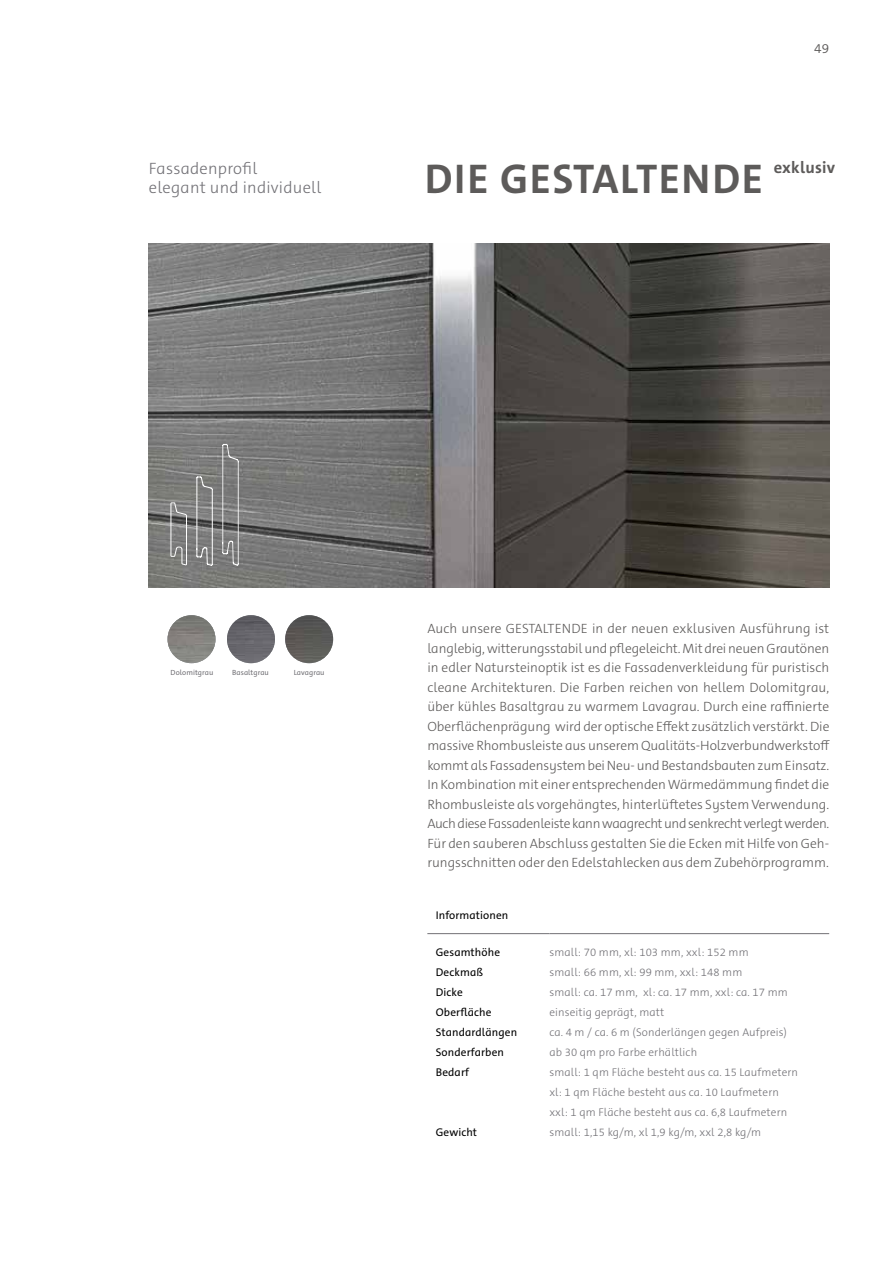
<style>
.page{position:relative;width:893px;height:1263px;background:#fff}
.page>*{position:absolute;margin:0;border:0;box-sizing:border-box;transform-origin:0 0}
.t1{font:700 41.85px "The Sans C5";letter-spacing:.035em;color:#5d5b5a}
.t2{font:300 16.5px/19.5px "The Sans C5";letter-spacing:.015em;color:#727176}
.t3{font:700 16.5px "The Sans C5";letter-spacing:.015em;color:#5d5b5a}
.t4{font:300 13.5px/19.5px "The Sans C5";color:#5d5b5a;text-align:justify}
.t5{font:300 13.5px "The Sans C5";color:#5d5b5a}
.t6{font:300 11.25px/20px "The Sans C5";letter-spacing:.01em;color:#727176}
.t7{font:11.25px "The Sans C5";letter-spacing:.01em;color:#000}
.t8{font:7.5px "The Sans C5";letter-spacing:.01em;color:#727176}
</style>
<div class="page">
<svg style="left:168px;top:615px;width:47px;height:48px"></svg>
<img style="left:168px;top:615px;width:47px;height:48px;border-radius:24px">
<svg style="left:227px;top:615px;width:48px;height:48px"></svg>
<img style="left:227px;top:615px;width:48px;height:48px;border-radius:24px">
<svg style="left:285px;top:615px;width:48px;height:48px"></svg>
<img style="left:285px;top:615px;width:48px;height:48px;border-radius:24px">
<hr style="left:427px;top:933px;width:122px;height:1px;background:#727176">
<hr style="left:549px;top:933px;width:280px;height:1px;background:#727176">
<img style="left:149px;top:243px;width:680px;height:344px">
<svg style="left:222px;top:443px;width:17px;height:123px;background:#8a8a8a"></svg>
<svg style="left:196px;top:476px;width:17px;height:90px;background:#8d8d8d"></svg>
<svg style="left:171px;top:502px;width:19px;height:64px"></svg>
<p class="t5" style="left:814px;top:39px;width:16px">49</p>
<p class="t2" style="left:149px;top:159px;width:174px">Fassadenprofil<br>elegant und individuell</p>
<h1 class="t1" style="left:425px;top:151px;width:340px">DIE GESTALTENDE</h1>
<p class="t3" style="left:774px;top:157px;width:63px">exklusiv</p>
<p class="t8" style="left:171px;top:668px;width:44px">Dolomitgrau</p>
<p class="t8" style="left:232px;top:668px;width:38px">Basaltgrau</p>
<p class="t8" style="left:294px;top:668px;width:32px">Lavagrau</p>
<p class="t4" style="left:427px;top:619px;width:404px">Auch unsere GESTALTENDE in der neuen exklusiven Ausführung ist langlebig, witterungsstabil und pflegeleicht. Mit drei neuen Grautönen in edler Natursteinoptik ist es die Fassadenverkleidung für puristisch cleane Architekturen. Die Farben reichen von hellem Dolomitgrau, über kühles Basaltgrau zu warmem Lavagrau. Durch eine raffinierte Oberflächenprägung wird der optische Effekt zusätzlich verstärkt. Die massive Rhombusleiste aus unserem Qualitäts-Holzverbundwerkstoff kommt als Fassadensystem bei Neu- und Bestandsbauten zum Einsatz.<br>In Kombination mit einer entsprechenden Wärmedämmung findet die Rhombusleiste als vorgehängtes, hinterlüftetes System Verwendung.<br>Auch diese Fassadenleiste kann waagrecht und senkrecht verlegt werden.<br>Für den sauberen Abschluss gestalten Sie die Ecken mit Hilfe von Geh&shy;rungsschnitten oder den Edelstahlecken aus dem Zubehörprogramm.</p>
<p class="t7" style="left:436px;top:908px;width:74px">Informationen</p>
<p class="t7" style="left:436px;top:945px;width:66px">Gesamthöhe</p>
<p class="t6" style="left:549px;top:942px;width:201px">small: 70 mm, xl: 103 mm, xxl: 152 mm</p>
<p class="t7" style="left:436px;top:965px;width:49px">Deckmaß</p>
<p class="t6" style="left:549px;top:962px;width:194px">small: 66 mm, xl: 99 mm, xxl: 148 mm</p>
<p class="t7" style="left:436px;top:985px;width:28px">Dicke</p>
<p class="t6" style="left:549px;top:982px;width:240px">small: ca. 17 mm, xl: ca. 17 mm, xxl: ca. 17 mm</p>
<p class="t7" style="left:436px;top:1005px;width:57px">Oberfläche</p>
<p class="t6" style="left:549px;top:1002px;width:116px">einseitig geprägt, matt</p>
<p class="t7" style="left:436px;top:1025px;width:83px">Standardlängen</p>
<p class="t6" style="left:549px;top:1022px;width:239px">ca. 4 m / ca. 6 m (Sonderlängen gegen Aufpreis)</p>
<p class="t7" style="left:436px;top:1045px;width:70px">Sonderfarben</p>
<p class="t6" style="left:549px;top:1042px;width:149px">ab 30 qm pro Farbe erhältlich</p>
<p class="t7" style="left:436px;top:1065px;width:35px">Bedarf</p>
<p class="t6" style="left:549px;top:1062px;width:250px">small: 1 qm Fläche besteht aus ca. 15 Laufmetern xl: 1 qm Fläche besteht aus ca. 10 Laufmetern xxl: 1 qm Fläche besteht aus ca. 6,8 Laufmetern</p>
<p class="t7" style="left:436px;top:1125px;width:43px">Gewicht</p>
<p class="t6" style="left:549px;top:1122px;width:213px">small: 1,15 kg/m, xl 1,9 kg/m, xxl 2,8 kg/m</p>
</div>
